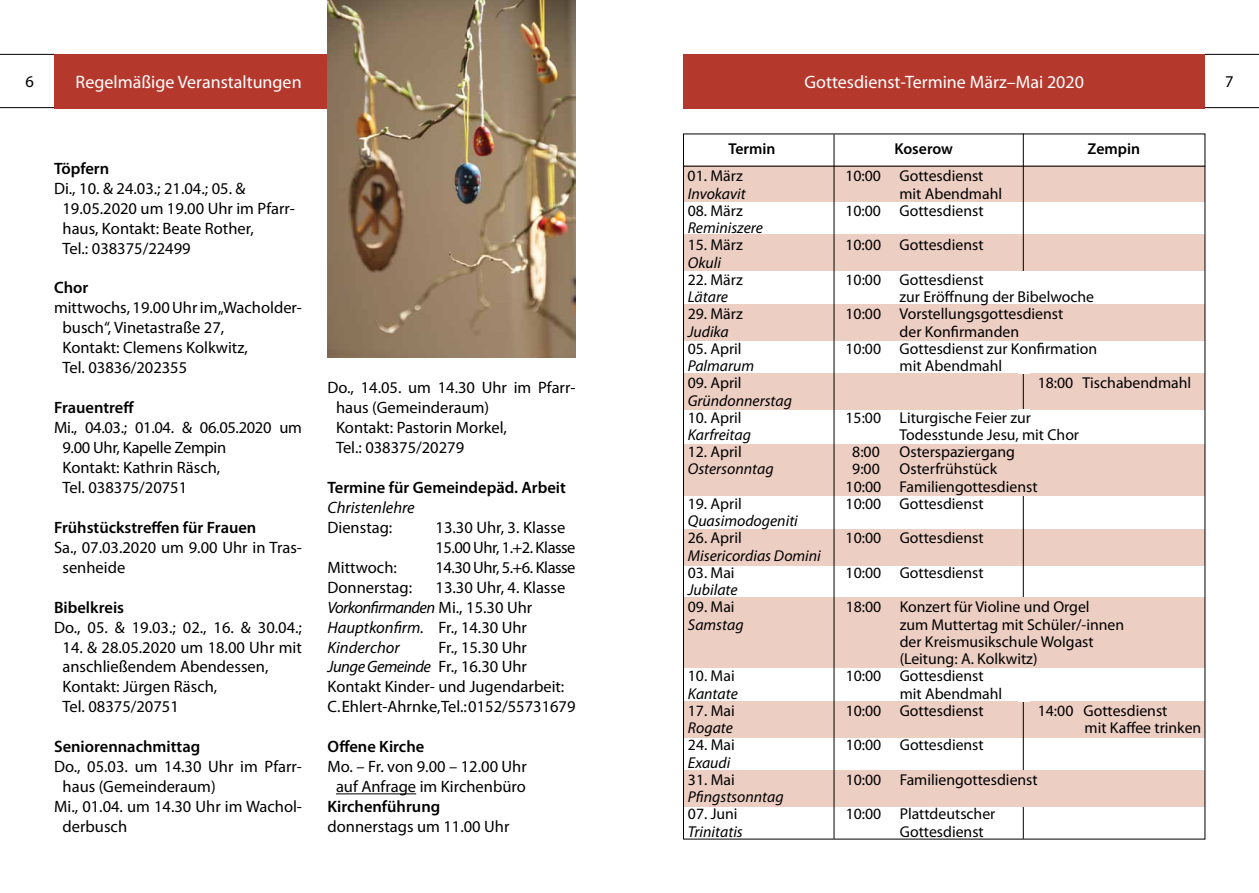
<style>
.page{position:relative;width:1259px;height:893px;background:#fff}
.page>*{position:absolute;margin:0;border:0;box-sizing:border-box;transform-origin:0 0}
.t1{font:18px "Myriad Pro";color:#fff}
.t2{font:16.5px/20px "Myriad Pro";color:#000}
.t3{font:600 16.5px "Myriad Pro";color:#000}
.t4{font:16.5px "Myriad Pro";letter-spacing:-.03em;color:#000}
.t5{font:italic 16.5px "Myriad Pro";color:#000}
.t6{font:15.75px/17.2px "Myriad Pro";color:#000}
.t7{font:italic 15.75px "Myriad Pro";color:#000}
.t8{font:600 15.75px "Myriad Pro";color:#000}
.s1{font-style:italic}
</style>
<div class="page">
<div style="left:54px;top:54px;width:521px;height:54px;background:#b5382d"></div>
<hr style="left:0;top:54px;width:54px;height:1px;background:#000">
<hr style="left:0;top:107px;width:54px;height:1px;background:#000">
<hr style="left:1205px;top:54px;width:54px;height:1px;background:#000">
<hr style="left:1205px;top:107px;width:54px;height:1px;background:#000">
<div style="left:683px;top:166px;width:522px;height:36px;background:#eccec3"></div>
<hr style="left:336px;top:793px;width:80px;height:1px;background:#000">
<img style="left:327px;top:0;width:248px;height:358px">
<div style="left:683px;top:444px;width:522px;height:51px;background:#eccec3"></div>
<div style="left:683px;top:373px;width:522px;height:36px;background:#eccec3"></div>
<div style="left:683px;top:529px;width:522px;height:37px;background:#eccec3"></div>
<div style="left:683px;top:598px;width:522px;height:70px;background:#eccec3"></div>
<div style="left:683px;top:701px;width:522px;height:36px;background:#eccec3"></div>
<div style="left:683px;top:770px;width:522px;height:36px;background:#eccec3"></div>
<div style="left:683px;top:305px;width:522px;height:36px;background:#eccec3"></div>
<div style="left:683px;top:235px;width:522px;height:36px;background:#eccec3"></div>
<div style="left:683px;top:54px;width:522px;height:54px;background:#b5382d"></div>
<hr style="left:833px;top:134px;width:1px;height:705px;background:#000">
<hr style="left:683px;top:166px;width:522px;height:1px;background:#000">
<hr style="left:1023px;top:134px;width:1px;height:705px;background:#000">
<div style="left:1017px;top:271px;width:12px;height:34px;background:#fff"></div>
<div style="left:1017px;top:341px;width:12px;height:32px;background:#fff"></div>
<div style="left:1017px;top:409px;width:12px;height:35px;background:#fff"></div>
<div style="left:1017px;top:668px;width:12px;height:33px;background:#fff"></div>
<div style="left:1017px;top:305px;width:12px;height:36px;background:#eccec3"></div>
<div style="left:1017px;top:444px;width:12px;height:51px;background:#eccec3"></div>
<div style="left:1017px;top:770px;width:12px;height:36px;background:#eccec3"></div>
<div style="left:1017px;top:598px;width:12px;height:70px;background:#eccec3"></div>
<p class="t2" style="left:26px;top:71px;width:10px">6</p>
<p class="t1" style="left:76px;top:71px;width:227px">Regelmäßige Veranstaltungen</p>
<p class="t2" style="left:1225px;top:71px;width:10px">7</p>
<p class="t1" style="left:804px;top:71px;width:281px">Gottesdienst-Termine März–Mai 2020</p>
<p class="t3" style="left:54px;top:158px;width:57px">Töpfern</p>
<p class="t2" style="left:62px;top:178px;width:234px;text-indent:-8px">Di., 10. &amp; 24.03.; 21.04.; 05. &amp;<br>19.05.2020 um 19.00 Uhr im Pfarr&shy;haus, Kontakt: Beate Rother,<br>Tel.: 038375/22499</p>
<p class="t3" style="left:54px;top:277px;width:36px">Chor</p>
<p class="t2" style="left:62px;top:298px;width:241px;text-indent:-8px">mittwochs, 19.00 Uhr im „Wacholder&shy;busch“, Vinetastraße 27,<br>Kontakt: Clemens Kolkwitz,<br>Tel. 03836/202355</p>
<p class="t3" style="left:54px;top:397px;width:82px">Frauentreff</p>
<p class="t2" style="left:62px;top:417px;width:241px;text-indent:-8px">Mi., 04.03.; 01.04. &amp; 06.05.2020 um<br>9.00 Uhr, Kapelle Zempin<br>Kontakt: Kathrin Räsch,<br>Tel. 038375/20751</p>
<p class="t3" style="left:54px;top:517px;width:204px">Frühstückstreffen für Frauen</p>
<p class="t2" style="left:62px;top:537px;width:241px;text-indent:-8px">Sa., 07.03.2020 um 9.00 Uhr in Tras&shy;senheide</p>
<p class="t3" style="left:54px;top:597px;width:72px">Bibelkreis</p>
<p class="t2" style="left:54px;top:617px;width:249px">Do., 05. &amp; 19.03.; 02., 16. &amp; 30.04.;</p>
<p class="t2" style="left:63px;top:637px;width:241px">14. &amp; 28.05.2020 um 18.00 Uhr mit anschließendem Abendessen,<br>Kontakt: Jürgen Räsch,<br>Tel. 08375/20751</p>
<p class="t3" style="left:54px;top:736px;width:148px">Seniorennachmittag</p>
<p class="t2" style="left:54px;top:756px;width:249px">Do., 05.03. um 14.30 Uhr im Pfarr-</p>
<p class="t2" style="left:63px;top:776px;width:155px">haus (Gemeinderaum)</p>
<p class="t2" style="left:54px;top:796px;width:249px">Mi., 01.04. um 14.30 Uhr im Wachol-</p>
<p class="t2" style="left:63px;top:816px;width:66px">derbusch</p>
<p class="t2" style="left:336px;top:377px;width:241px;text-indent:-9px">Do., 14.05. um 14.30 Uhr im Pfarr&shy;haus (Gemeinderaum)<br>Kontakt: Pastorin Morkel,<br>Tel.: 038375/20279</p>
<p class="t3" style="left:327px;top:477px;width:240px">Termine für Gemeindepäd. Arbeit</p>
<p class="t5" style="left:327px;top:497px;width:89px">Christenlehre</p>
<p class="t2" style="left:327px;top:517px;width:66px">Dienstag:</p>
<p class="t2" style="left:435px;top:517px;width:141px">13.30 Uhr, 3. Klasse<br>15.00 Uhr, 1.+2. Klasse</p>
<p class="t2" style="left:327px;top:557px;width:71px">Mittwoch:</p>
<p class="t4" style="left:435px;top:557px;width:141px">14.30 Uhr, 5.+6. Klasse</p>
<p class="t2" style="left:327px;top:577px;width:86px">Donnerstag:</p>
<p class="t2" style="left:327px;top:577px;width:239px;text-indent:108px">13.30 Uhr, 4. Klasse<br><span class="s1">Vorkonfirmanden</span> Mi., 15.30 Uhr<br><span class="s1">Hauptkonfirm.</span> Fr., 14.30 Uhr<br><span class="s1">Kinderchor</span></p>
<p class="t2" style="left:327px;top:637px;width:249px;text-indent:111px">Fr., 15.30 Uhr<br><span class="s1">Junge Gemeinde</span> Fr., 16.30 Uhr<br>Kontakt Kinder- und Jugendarbeit:<br>C. Ehlert-Ahrnke, Tel.: 0152/55731679</p>
<p class="t3" style="left:327px;top:736px;width:98px">Offene Kirche</p>
<p class="t2" style="left:327px;top:756px;width:201px;text-align:center">Mo. – Fr. von 9.00 – 12.00 Uhr auf Anfrage im Kirchenbüro</p>
<p class="t3" style="left:327px;top:796px;width:114px">Kirchenführung</p>
<p class="t2" style="left:327px;top:816px;width:183px">donnerstags um 11.00 Uhr</p>
<p class="t8" style="left:728px;top:139px;width:49px">Termin</p>
<p class="t8" style="left:894px;top:139px;width:60px">Koserow</p>
<p class="t8" style="left:1087px;top:139px;width:54px">Zempin</p>
<p class="t6" style="left:687px;top:167px;width:57px">01. März</p>
<p class="t6" style="left:845px;top:167px;width:140px">10:00 Gottesdienst</p>
<p class="t7" style="left:687px;top:184px;width:60px">Invokavit</p>
<p class="t6" style="left:899px;top:184px;width:104px">mit Abendmahl</p>
<p class="t6" style="left:687px;top:202px;width:57px">08. März</p>
<p class="t6" style="left:845px;top:202px;width:140px">10:00 Gottesdienst</p>
<p class="t7" style="left:687px;top:218px;width:77px">Reminiszere</p>
<p class="t6" style="left:687px;top:236px;width:57px">15. März</p>
<p class="t6" style="left:845px;top:236px;width:140px">10:00 Gottesdienst</p>
<p class="t7" style="left:687px;top:252px;width:35px">Okuli</p>
<p class="t6" style="left:687px;top:271px;width:57px">22. März</p>
<p class="t6" style="left:845px;top:271px;width:140px">10:00 Gottesdienst</p>
<p class="t7" style="left:688px;top:287px;width:42px">Lätare</p>
<p class="t6" style="left:899px;top:288px;width:196px">zur Eröffnung der Bibelwoche</p>
<p class="t6" style="left:688px;top:305px;width:57px">29. März</p>
<p class="t6" style="left:845px;top:305px;width:219px">10:00 Vorstellungsgottesdienst</p>
<p class="t7" style="left:688px;top:321px;width:43px">Judika</p>
<p class="t6" style="left:899px;top:322px;width:121px">der Konfirmanden</p>
<p class="t6" style="left:688px;top:340px;width:55px">05. April</p>
<p class="t6" style="left:845px;top:340px;width:253px">10:00 Gottesdienst zur Konfirmation</p>
<p class="t7" style="left:688px;top:356px;width:68px">Palmarum</p>
<p class="t6" style="left:899px;top:357px;width:104px">mit Abendmahl</p>
<p class="t6" style="left:688px;top:374px;width:55px">09. April</p>
<p class="t6" style="left:1037px;top:374px;width:155px">18:00 Tischabendmahl</p>
<p class="t7" style="left:688px;top:390px;width:106px">Gründonnerstag</p>
<p class="t6" style="left:688px;top:409px;width:55px">10. April</p>
<p class="t6" style="left:845px;top:409px;width:187px">15:00 Liturgische Feier zur</p>
<p class="t7" style="left:688px;top:425px;width:65px">Karfreitag</p>
<p class="t6" style="left:899px;top:426px;width:181px">Todesstunde Jesu, mit Chor</p>
<p class="t6" style="left:688px;top:443px;width:55px">12. April</p>
<p class="t6" style="left:852px;top:443px;width:29px">8:00</p>
<p class="t6" style="left:899px;top:443px;width:117px">Osterspaziergang</p>
<p class="t7" style="left:688px;top:459px;width:87px">Ostersonntag</p>
<p class="t6" style="left:852px;top:460px;width:29px">9:00</p>
<p class="t6" style="left:845px;top:460px;width:193px;text-indent:54px">Osterfrühstück<br>10:00 Familiengottesdienst</p>
<p class="t6" style="left:688px;top:495px;width:55px">19. April</p>
<p class="t6" style="left:845px;top:495px;width:140px">10:00 Gottesdienst</p>
<p class="t7" style="left:688px;top:511px;width:111px">Quasimodogeniti</p>
<p class="t6" style="left:688px;top:529px;width:55px">26. April</p>
<p class="t6" style="left:845px;top:529px;width:140px">10:00 Gottesdienst</p>
<p class="t7" style="left:688px;top:546px;width:135px">Misericordias Domini</p>
<p class="t6" style="left:688px;top:564px;width:48px">03. Mai</p>
<p class="t6" style="left:845px;top:564px;width:140px">10:00 Gottesdienst</p>
<p class="t7" style="left:688px;top:580px;width:51px">Jubilate</p>
<p class="t6" style="left:688px;top:598px;width:48px">09. Mai</p>
<p class="t6" style="left:845px;top:598px;width:245px">18:00 Konzert für Violine und Orgel</p>
<p class="t7" style="left:688px;top:615px;width:57px">Samstag</p>
<p class="t6" style="left:899px;top:616px;width:226px">zum Muttertag mit Schüler/-innen der Kreismusikschule Wolgast (Leitung: A. Kolkwitz)</p>
<p class="t6" style="left:688px;top:667px;width:48px">10. Mai</p>
<p class="t6" style="left:845px;top:667px;width:140px">10:00 Gottesdienst</p>
<p class="t7" style="left:688px;top:684px;width:51px">Kantate</p>
<p class="t6" style="left:899px;top:685px;width:104px">mit Abendmahl</p>
<p class="t6" style="left:688px;top:702px;width:48px">17. Mai</p>
<p class="t6" style="left:845px;top:702px;width:140px">10:00 Gottesdienst</p>
<p class="t6" style="left:1037px;top:702px;width:131px">14:00 Gottesdienst</p>
<p class="t7" style="left:688px;top:718px;width:46px">Rogate</p>
<p class="t6" style="left:1084px;top:719px;width:118px">mit Kaffee trinken</p>
<p class="t6" style="left:688px;top:736px;width:48px">24. Mai</p>
<p class="t6" style="left:845px;top:736px;width:140px">10:00 Gottesdienst</p>
<p class="t7" style="left:688px;top:753px;width:44px">Exaudi</p>
<p class="t6" style="left:688px;top:771px;width:48px">31. Mai</p>
<p class="t6" style="left:845px;top:771px;width:193px">10:00 Familiengottesdienst</p>
<p class="t7" style="left:688px;top:787px;width:97px">Pfingstsonntag</p>
<p class="t6" style="left:688px;top:805px;width:51px">07. Juni</p>
<p class="t6" style="left:845px;top:805px;width:151px">10:00 Plattdeutscher</p>
<p class="t7" style="left:688px;top:822px;width:56px">Trinitatis</p>
<p class="t6" style="left:899px;top:822px;width:86px">Gottesdienst</p>
</div>
